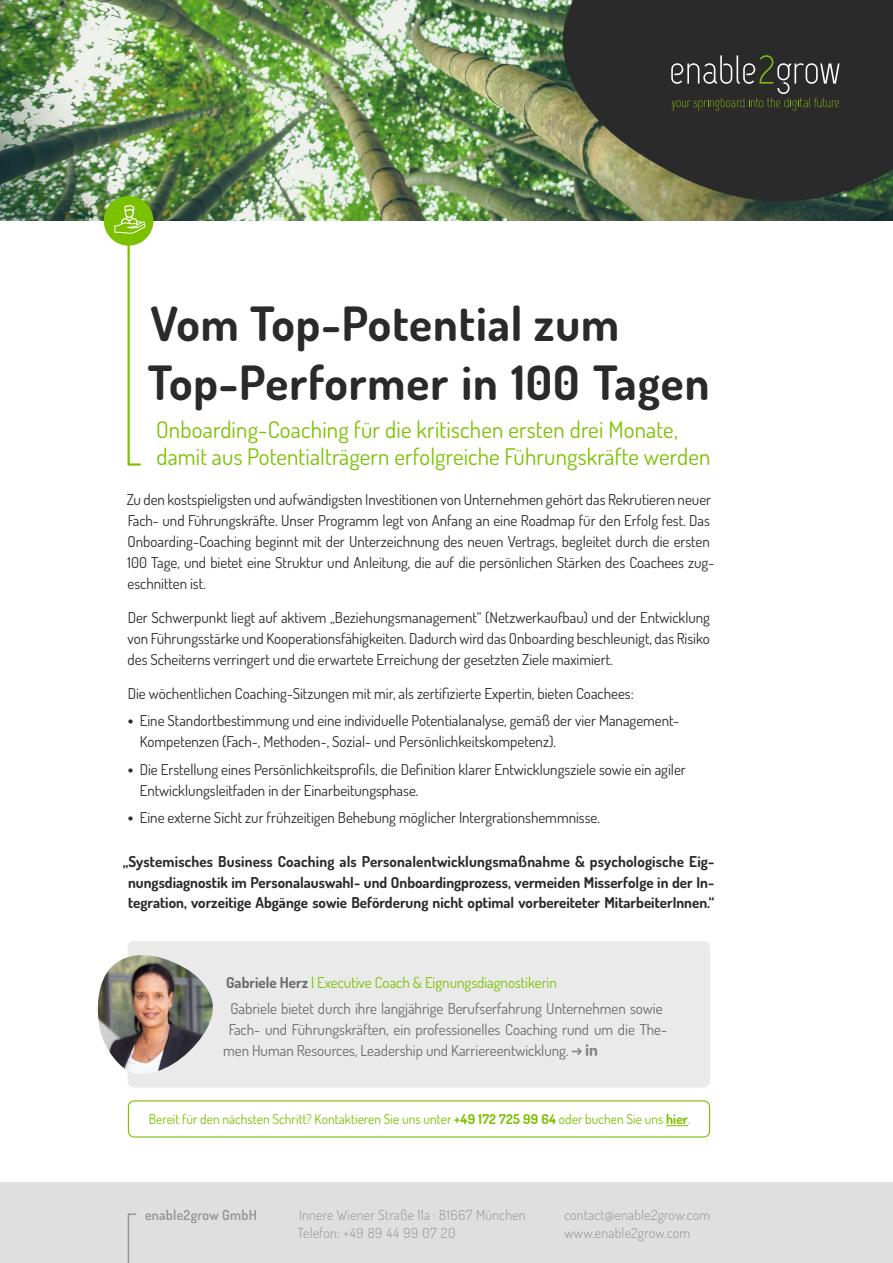
<style>
.page{position:relative;width:893px;height:1263px;background:#fff}
.page>*{position:absolute;margin:0;border:0;box-sizing:border-box;transform-origin:0 0}
.t1{font:700 47.25px/58.2px "Dosis";letter-spacing:.02em;color:#2a2a2a}
.t2{font:22.8px/27.5px "Dosis";letter-spacing:.005em;color:#7cc100}
.t3{font:15px/21px "Dosis";color:#2a2a2a}
.t4{font:700 15px/20.7px "Dosis";color:#2a2a2a;text-align:center}
.t5{font:15px/25.2px "Dosis";color:#6a6a6a}
.t6{font:300 13.8px/18px "Dosis";letter-spacing:.02em;color:#949494}
.t7{font:600 13.8px "Dosis";letter-spacing:.02em;color:#949494}
.t8{font:13.5px "Dosis";letter-spacing:.005em;color:#7cc100}
.s1{font-weight:800}
.s2{font-weight:700}
.s3{color:#7cc100}
</style>
<div class="page">
<img style="left:0;top:0;width:748px;height:221px">
<div style="left:0;top:1182px;width:893px;height:81px;background:#dfdfdf"></div>
<svg style="left:127px;top:1213px;width:10px;height:50px"></svg>
<svg style="left:666px;top:1125px;width:22px;height:1px"></svg>
<div style="left:128px;top:1100px;width:582px;height:37px;border:1px solid #7cc100;border-radius:6px"></div>
<div style="left:128px;top:941px;width:582px;height:146px;background:#eaeaea;border-radius:6px"></div>
<svg style="left:572px;top:1044px;width:25px;height:12px"></svg>
<img style="left:97px;top:955px;width:116px;height:119px">
<svg style="left:555px;top:0;width:338px;height:218px;background:#3d4036"></svg>
<svg style="left:671px;top:55px;width:169px;height:56px;background:#40423b"></svg>
<div style="left:104px;top:196px;width:49px;height:50px;background:#7cc100;border-radius:50%"></div>
<svg style="left:114px;top:205px;width:32px;height:261px"></svg>
<h1 class="t1" style="left:148px;top:293px;width:563px">Vom Top-Potential zum<br>Top-Performer in 100 Tagen</h1>
<h2 class="t2" style="left:156px;top:415px;width:556px">Onboarding-Coaching für die kritischen ersten drei Monate, damit aus Potentialträgern erfolgreiche Führungskräfte werden</h2>
<p class="t3" style="left:127px;top:489px;width:589px">Zu den kostspieligsten und aufwändigsten Investitionen von Unternehmen gehört das Rekrutieren neuer Fach- und Führungskräfte. Unser Programm legt von Anfang an eine Roadmap für den Erfolg fest. Das Onboarding-Coaching beginnt mit der Unterzeichnung des neuen Vertrags, begleitet durch die ersten 100 Tage, und bietet eine Struktur und Anleitung, die auf die persönlichen Stärken des Coachees zug&shy;eschnitten ist.</p>
<p class="t3" style="left:128px;top:606px;width:584px;text-align:justify">Der Schwerpunkt liegt auf aktivem „Beziehungsmanagement“ (Netzwerkaufbau) und der Entwicklung von Führungsstärke und Kooperationsfähigkeiten. Dadurch wird das Onboarding beschleunigt, das Risiko des Scheiterns verringert und die erwartete Erreichung der gesetzten Ziele maximiert.</p>
<p class="t3" style="left:128px;top:682px;width:507px">Die wöchentlichen Coaching-Sitzungen mit mir, als zertifizierte Expertin, bieten Coachees:</p>
<p class="t3" style="left:140px;top:709px;width:541px;text-indent:-12px"><span class="s1">•</span> Eine Standortbestimmung und eine individuelle Potentialanalyse, gemäß der vier Management-<br>Kompetenzen (Fach-, Methoden-, Sozial- und Persönlichkeitskompetenz).</p>
<p class="t3" style="left:140px;top:758px;width:547px;text-indent:-12px"><span class="s1">•</span> Die Erstellung eines Persönlichkeitsprofils, die Definition klarer Entwicklungsziele sowie ein agiler<br>Entwicklungsleitfaden in der Einarbeitungsphase.</p>
<p class="t3" style="left:128px;top:806px;width:473px"><span class="s1">•</span> Eine externe Sicht zur frühzeitigen Behebung möglicher Intergrationshemmnisse.</p>
<p class="t4" style="left:123px;top:850px;width:593px">„Systemisches Business Coaching als Personalentwicklungsmaßnahme &amp; psychologische Eig&shy;nungsdiagnostik im Personalauswahl- und Onboardingprozess, vermeiden Misserfolge in der In&shy;tegration, vorzeitige Abgänge sowie Beförderung nicht optimal vorbereiteter MitarbeiterInnen.“</p>
<p class="t5" style="left:226px;top:970px;width:438px"><span class="s2">Gabriele Herz</span> <span class="s3">| Executive Coach &amp; Eignungsdiagnostikerin<br></span>Gabriele bietet durch ihre langjährige Berufserfahrung Unternehmen sowie</p>
<p class="t5" style="left:223px;top:1018px;width:445px;line-height:21px;text-indent:6px">Fach- und Führungskräften, ein professionelles Coaching rund um die The&shy;men Human Resources, Leadership und Karriereentwicklung.</p>
<p class="t8" style="left:149px;top:1110px;width:543px">Bereit für den nächsten Schritt? Kontaktieren Sie uns unter <span class="s2">+49 172 725 99 64</span> oder buchen Sie uns <span class="s2">hier</span>.</p>
<p class="t7" style="left:145px;top:1205px;width:113px">enable2grow GmbH</p>
<p class="t6" style="left:298px;top:1205px;width:230px">Innere Wiener Straße 11a · 81667 München<br>Telefon: +49 89 44 99 07 20</p>
<p class="t6" style="left:564px;top:1205px;width:147px">contact@enable2grow.com www.enable2grow.com</p>
</div>
